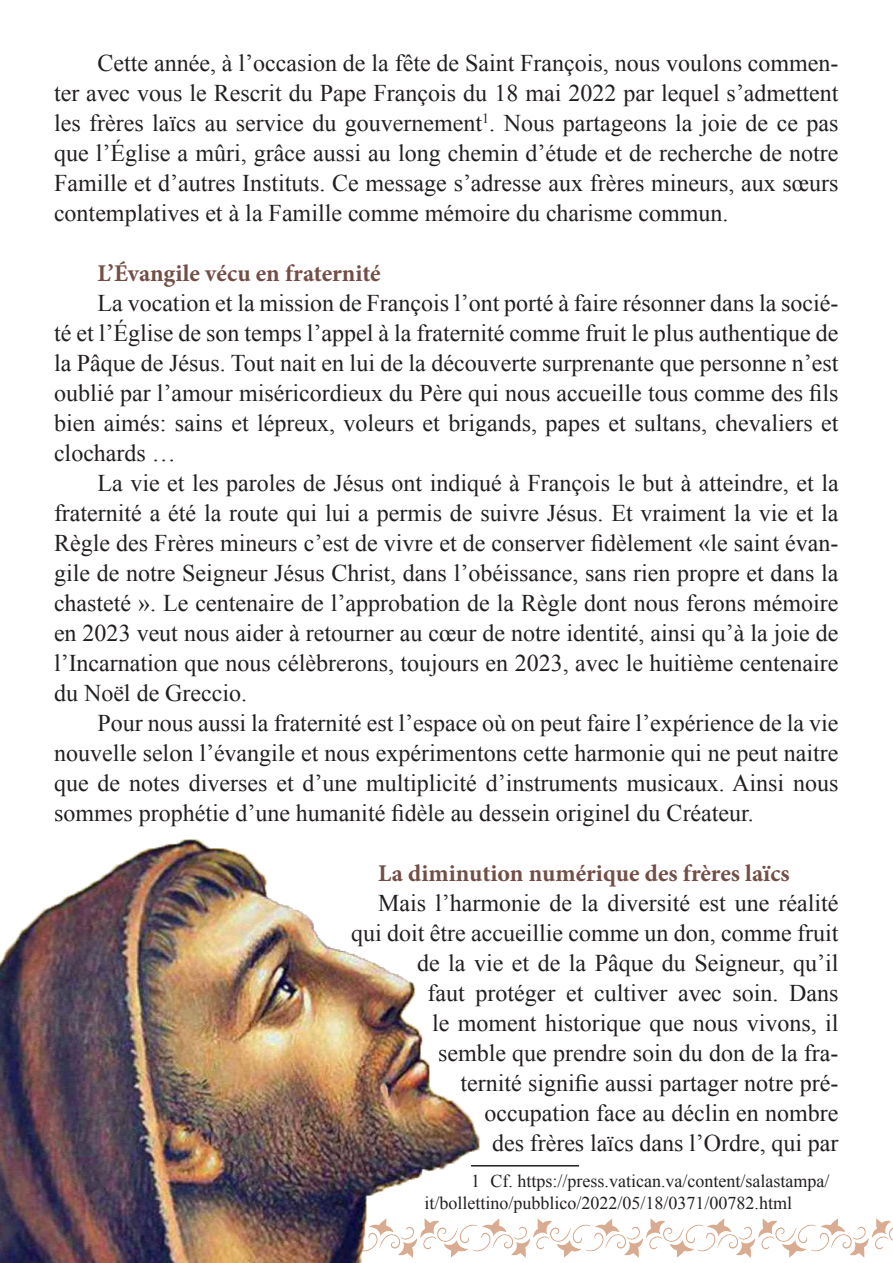
<style>
.page{position:relative;width:893px;height:1263px;background:#fff}
.page>*{position:absolute;margin:0;border:0;box-sizing:border-box;transform-origin:0 0}
.t1{font:24px/30px "Times New Roman";color:#231f20;text-align:justify}
.t2{font:700 24px "Minion Pro";color:#734e46}
.pie{font:18px/21.6px "Times New Roman";color:#231f20}
</style>
<div class="page">
<img style="left:479px;top:1219px;width:219px;height:39px">
<hr style="left:471px;top:1165px;width:108px;height:1px;background:#231f20">
<img style="left:0;top:840px;width:479px;height:423px">
<img style="left:698px;top:1219px;width:195px;height:39px">
<p class="t1" style="left:54px;top:47px;width:786px;text-indent:44px">Cette année, à l’occasion de la fête de Saint François, nous voulons commen&shy;ter avec vous le Rescrit du Pape François du 18 mai 2022 par lequel s’admettent les frères laïcs au service du gouvernement<sup>1</sup>. Nous partageons la joie de ce pas que l’Église a mûri, grâce aussi au long chemin d’étude et de recherche de notre Famille et d’autres Instituts. Ce message s’adresse aux frères mineurs, aux sœurs contemplatives et à la Famille comme mémoire du charisme commun.</p>
<p class="t2" style="left:98px;top:259px;width:285px">L’Évangile vécu en fraternité</p>
<p class="t1" style="left:54px;top:287px;width:786px;text-indent:44px">La vocation et la mission de François l’ont porté à faire résonner dans la socié&shy;té et l’Église de son temps l’appel à la fraternité comme fruit le plus authentique de la Pâque de Jésus. Tout nait en lui de la découverte surprenante que personne n’est oublié par l’amour miséricordieux du Père qui nous accueille tous comme des fils bien aimés: sains et lépreux, voleurs et brigands, papes et sultans, chevaliers et clochards …</p>
<p class="t1" style="left:54px;top:467px;width:786px;text-indent:44px">La vie et les paroles de Jésus ont indiqué à François le but à atteindre, et la fraternité a été la route qui lui a permis de suivre Jésus. Et vraiment la vie et la Règle des Frères mineurs c’est de vivre et de conserver fidèlement «le saint évan&shy;gile de notre Seigneur Jésus Christ, dans l’obéissance, sans rien propre et dans la chasteté ». Le centenaire de l’approbation de la Règle dont nous ferons mémoire en 2023 veut nous aider à retourner au cœur de notre identité, ainsi qu’à la joie de l’Incarnation que nous célèbrerons, toujours en 2023, avec le huitième centenaire du Noël de Greccio.</p>
<p class="t1" style="left:54px;top:707px;width:786px;text-indent:44px">Pour nous aussi la fraternité est l’espace où on peut faire l’expérience de la vie nouvelle selon l’évangile et nous expérimentons cette harmonie qui ne peut naitre que de notes diverses et d’une multiplicité d’instruments musicaux. Ainsi nous sommes prophétie d’une humanité fidèle au dessein originel du Créateur.</p>
<p class="t2" style="left:378px;top:859px;width:413px">La diminution numérique des frères laïcs</p>
<p class="t1" style="left:351px;top:887px;width:489px;text-align:right">Mais l’harmonie de la diversité est une réalité qui doit être accueillie comme un don, comme fruit de la vie et de la Pâque du Seigneur, qu’il<br>faut protéger et cultiver avec soin. Dans<br>le moment historique que nous vivons, il<br>semble que prendre soin du don de la fra-<br>ternité signifie aussi partager notre pré&shy;occupation face au déclin en nombre<br>des frères laïcs dans l’Ordre, qui par</p>
<p class="pie" style="left:424px;top:1170px;width:406px;text-indent:46px">1 Cf. https://press.vatican.va/content/salastampa/ it/bollettino/pubblico/2022/05/18/0371/00782.html</p>
</div>
